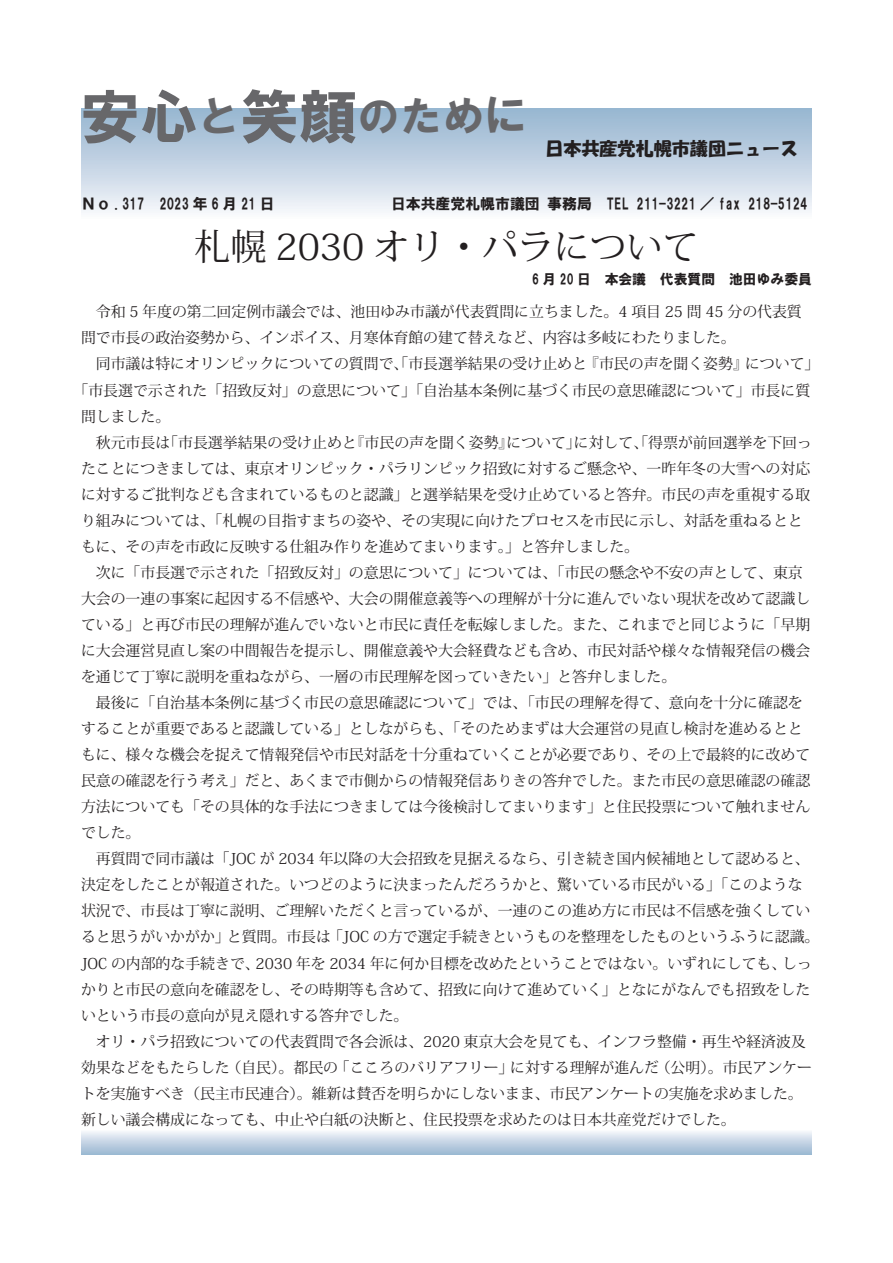
<style>
.page{position:relative;width:893px;height:1263px;background:#fff}
.page>*{position:absolute;margin:0;border:0;box-sizing:border-box;transform-origin:0 0}
.t1{font:42.45px "HG Soei Kakugothic UB";color:#67676a}
.t2{font:36.15px "Koz Min Pr 6 N";color:#231f20}
.t3{font:18px "HG Soei Kakupoptai";color:#231f20}
.t4{font:14.85px/26.1px "Koz Min Pr 6 N";color:#231f20}
.t5{font:14.85px "HG Soei Kakugothic UB";color:#231f20}
.t6{font:13.8px "HG Soei Kakugothic UB";color:#231f20}
.s1{font-size:58.5px}
</style>
<div class="page">
<div style="left:81px;top:108px;width:731px;height:111px;background:linear-gradient(to bottom,#94b3cf,#f8f8fc)"></div>
<div style="left:81px;top:1129px;width:731px;height:26px;background:linear-gradient(to bottom,#f9f9fc,#9cb8d2)"></div>
<p class="t1" style="left:81px;top:95px;width:448px"><span class="s1">安心</span>と<span class="s1">笑顔</span>のために</p>
<p class="t3" style="left:545px;top:139px;width:254px">日本共産党札幌市議団ニュース</p>
<p class="t5" style="left:81px;top:196px;width:210px">Ｎｏ .317　2023 年 6 月 21 日　</p>
<p class="t5" style="left:391px;top:196px;width:150px">日本共産党札幌市議団</p>
<p class="t5" style="left:547px;top:196px;width:83px">事務局　TEL</p>
<p class="t5" style="left:637px;top:196px;width:106px">211-3221 ／ fax</p>
<p class="t5" style="left:748px;top:196px;width:61px">218-5124</p>
<p class="t2" style="left:194px;top:226px;width:506px">札幌 2030 オリ・パラについて</p>
<p class="t6" style="left:532px;top:272px;width:281px">6 月 20 日　本会議　代表質問　池田ゆみ委員</p>
<p class="t4" style="left:81px;top:299px;width:722px;text-indent:15px">令和 5 年度の第二回定例市議会では、池田ゆみ市議が代表質問に立ちました。4 項目 25 問 45 分の代表質問で市長の政治姿勢から、インボイス、月寒体育館の建て替えなど、内容は多岐にわたりました。</p>
<p class="t4" style="left:745px;top:351px;width:76px">について「</p>
<p class="t4" style="left:584px;top:351px;width:165px">『市民の声を聞く姿勢』</p>
<p class="t4" style="left:96px;top:351px;width:493px">同市議は特にオリンピックについての質問で、「市長選挙結果の受け止めと</p>
<p class="t4" style="left:74px;top:377px;width:738px">「市長選で示された「招致反対」の意思について」「自治基本条例に基づく市民の意思確認について」市長に質</p>
<p class="t4" style="left:81px;top:403px;width:91px">問しました。</p>
<p class="t4" style="left:574px;top:429px;width:240px">に対して、「得票が前回選挙を下回っ</p>
<p class="t4" style="left:350px;top:429px;width:165px">『市民の声を聞く姿勢』</p>
<p class="t4" style="left:81px;top:429px;width:731px;text-indent:15px">秋元市長は<br>たことにつきましては、東京オリンピック・パラリンピック招致に対するご懸念や、一昨年冬の大雪への対応に対するご批判なども含まれているものと認識」と選挙結果を受け止めていると答弁。市民の声を重視する取り組みについては、「札幌の目指すまちの姿や、その実現に向けたプロセスを市民に示し、対話を重ねるとともに、その声を市政に反映する仕組み作りを進めてまいります。」と答弁しました。</p>
<p class="t4" style="left:81px;top:560px;width:731px;text-indent:15px">次に「市長選で示された「招致反対」の意思について」については、「市民の懸念や不安の声として、東京大会の一連の事案に起因する不信感や、大会の開催意義等への理解が十分に進んでいない現状を改めて認識している」と再び市民の理解が進んでいないと市民に責任を転嫁しました。また、これまでと同じように「早期に大会運営見直し案の中間報告を提示し、開催意義や大会経費なども含め、市民対話や様々な情報発信の機会を通じて丁寧に説明を重ねながら、一層の市民理解を図っていきたい」と答弁しました。</p>
<p class="t4" style="left:81px;top:690px;width:731px;text-indent:15px">最後に「自治基本条例に基づく市民の意思確認について」では、「市民の理解を得て、意向を十分に確認をすることが重要であると認識している」としながらも、「そのためまずは大会運営の見直し検討を進めるとともに、様々な機会を捉えて情報発信や市民対話を十分重ねていくことが必要であり、その上で最終的に改めて民意の確認を行う考え」だと、あくまで市側からの情報発信ありきの答弁でした。また市民の意思確認の確認方法についても「その具体的な手法につきましては今後検討してまいります」と住民投票について触れませんでした。</p>
<p class="t4" style="left:96px;top:846px;width:715px">再質問で同市議は「JOC が 2034 年以降の大会招致を見据えるなら、引き続き国内候補地として認めると、</p>
<p class="t4" style="left:81px;top:872px;width:723px">決定をしたことが報道された。いつどのように決まったんだろうかと、驚いている市民がいる」「このような</p>
<p class="t4" style="left:81px;top:898px;width:731px">状況で、市長は丁寧に説明、ご理解いただくと言っているが、一連のこの進め方に市民は不信感を強くしてい</p>
<p class="t4" style="left:328px;top:924px;width:493px">「JOC の方で選定手続きというものを整理をしたものというふうに認識。</p>
<p class="t4" style="left:163px;top:429px;width:195px">「市長選挙結果の受け止めと</p>
<p class="t4" style="left:506px;top:429px;width:76px">について」</p>
<p class="t4" style="left:227px;top:924px;width:106px">と質問。市長は</p>
<p class="t4" style="left:81px;top:924px;width:150px">ると思うがいかがか」</p>
<p class="t4" style="left:256px;top:950px;width:532px">2030 年を 2034 年に何か目標を改めたということではない。いずれにしても、</p>
<p class="t4" style="left:81px;top:950px;width:731px">JOC の内部的な手続きで、<br>かりと市民の意向を確認をし、その時期等も含めて、招致に向けて進めていく」となにがなんでも招致をしたいという市長の意向が見え隠れする答弁でした。</p>
<p class="t4" style="left:656px;top:1028px;width:158px;text-indent:-560px">オリ・パラ招致についての代表質問で各会派は、2020 東京大会を見ても、インフラ整備・再生や経済波及（公明）。市民アンケー</p>
<p class="t4" style="left:782px;top:950px;width:31px">しっ</p>
<p class="t4" style="left:510px;top:1054px;width:150px">に対する理解が進んだ</p>
<p class="t4" style="left:227px;top:1054px;width:113px">（自民）。都民の</p>
<p class="t4" style="left:81px;top:1054px;width:723px">効果などをもたらした<br>トを実施すべき（民主市民連合）。維新は賛否を明らかにしないまま、市民アンケートの実施を求めました。新しい議会構成になっても、中止や白紙の決断と、住民投票を求めたのは日本共産党だけでした。</p>
<p class="t4" style="left:335px;top:1054px;width:180px">「こころのバリアフリー」</p>
</div>
